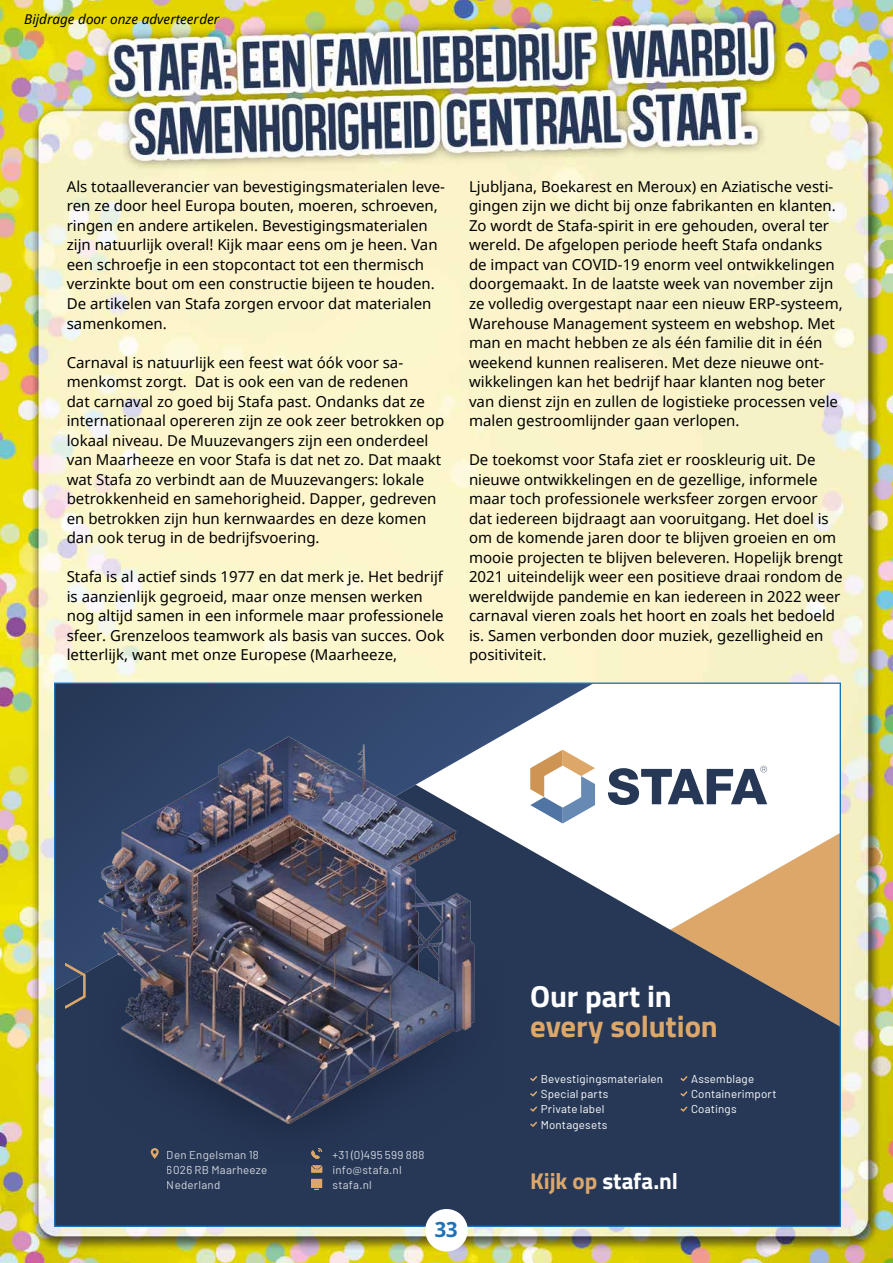
<style>
.page{position:relative;width:893px;height:1263px;background:#fff}
.page>*{position:absolute;margin:0;border:0;box-sizing:border-box;transform-origin:0 0}
.t1{font:700 30.45px "Titillium Web";letter-spacing:-.005em;color:#dda76a}
.t2{font:700 30.45px "Titillium Web";letter-spacing:-.005em;color:#fff}
.t3{font:700 22.8px "Titillium Web";letter-spacing:-.005em;color:#fff}
.t4{font:700 21px "Noto Sans";color:#1d71b8}
.t5{font:15px/19.5px "Noto Sans";color:#000}
.t6{font:italic 13.5px "Noto Sans";color:#000}
.t7{font:11.4px/15.1px "Barlow";letter-spacing:.02em;color:#fff}
.s1{color:#dda76a}
</style>
<div class="page">
<img style="left:0;top:0;width:893px;height:1263px">
<div style="left:55px;top:683px;width:785px;height:543px;background:#fff"></div>
<svg style="left:56px;top:684px;width:536px;height:101px"></svg>
<svg style="left:56px;top:785px;width:783px;height:440px;background:#575f72"></svg>
<div style="left:89px;top:958px;width:415px;height:207px;background:#263756"></div>
<svg style="left:608px;top:766px;width:159px;height:39px"></svg>
<svg style="left:530px;top:750px;width:65px;height:73px"></svg>
<svg style="left:530px;top:1076px;width:7px;height:5px"></svg>
<svg style="left:530px;top:1091px;width:7px;height:5px"></svg>
<svg style="left:530px;top:1106px;width:7px;height:6px"></svg>
<svg style="left:680px;top:1076px;width:7px;height:5px"></svg>
<svg style="left:680px;top:1091px;width:7px;height:5px"></svg>
<svg style="left:680px;top:1106px;width:7px;height:6px"></svg>
<svg style="left:530px;top:1122px;width:7px;height:5px"></svg>
<svg style="left:151px;top:1148px;width:8px;height:11px"></svg>
<svg style="left:311px;top:1148px;width:11px;height:11px"></svg>
<svg style="left:311px;top:1165px;width:11px;height:7px"></svg>
<svg style="left:311px;top:1179px;width:11px;height:11px"></svg>
<svg style="left:66px;top:961px;width:21px;height:49px"></svg>
<img style="left:93px;top:736px;width:391px;height:387px">
<div style="left:425px;top:1209px;width:43px;height:42px;background:#fff;border-radius:50%"></div>
<p class="t6" style="left:24px;top:10px;width:197px">Bijdrage door onze adverteerder</p>
<p class="t5" style="left:67px;top:176px;width:380px">Als totaalleverancier van bevestigingsmaterialen leve&shy;ren ze door heel Europa bouten, moeren, schroeven, ringen en andere artikelen. Bevestigingsmaterialen zijn natuurlijk overal! Kijk maar eens om je heen. Van een schroefje in een stopcontact tot een thermisch verzinkte bout om een constructie bijeen te houden.<br>De artikelen van Stafa zorgen ervoor dat materialen samenkomen.</p>
<p class="t5" style="left:67px;top:352px;width:379px">Carnaval is natuurlijk een feest wat óók voor sa&shy;menkomst zorgt. Dat is ook een van de redenen<br>dat carnaval zo goed bij Stafa past. Ondanks dat ze internationaal opereren zijn ze ook zeer betrokken op lokaal niveau. De Muuzevangers zijn een onderdeel van Maarheeze en voor Stafa is dat net zo. Dat maakt wat Stafa zo verbindt aan de Muuzevangers: lokale betrokkenheid en samehorigheid. Dapper, gedreven en betrokken zijn hun kernwaardes en deze komen dan ook terug in de bedrijfsvoering.</p>
<p class="t5" style="left:67px;top:566px;width:379px">Stafa is al actief sinds 1977 en dat merk je. Het bedrijf is aanzienlijk gegroeid, maar onze mensen werken nog altijd samen in een informele maar professionele sfeer. Grenzeloos teamwork als basis van succes. Ook letterlijk, want met onze Europese (Maarheeze,</p>
<p class="t5" style="left:469px;top:176px;width:375px">Ljubljana, Boekarest en Meroux) en Aziatische vesti&shy;gingen zijn we dicht bij onze fabrikanten en klanten.<br>Zo wordt de Stafa-spirit in ere gehouden, overal ter wereld. De afgelopen periode heeft Stafa ondanks de impact van COVID-19 enorm veel ontwikkelingen doorgemaakt. In de laatste week van november zijn ze volledig overgestapt naar een nieuw ERP-systeem, Warehouse Management systeem en webshop. Met man en macht hebben ze als één familie dit in één weekend kunnen realiseren. Met deze nieuwe ont&shy;wikkelingen kan het bedrijf haar klanten nog beter van dienst zijn en zullen de logistieke processen vele malen gestroomlijnder gaan verlopen.</p>
<p class="t5" style="left:469px;top:449px;width:375px">De toekomst voor Stafa ziet er rooskleurig uit. De nieuwe ontwikkelingen en de gezellige, informele maar toch professionele werksfeer zorgen ervoor dat iedereen bijdraagt aan vooruitgang. Het doel is om de komende jaren door te blijven groeien en om mooie projecten te blijven beleveren. Hopelijk brengt 2021 uiteindelijk weer een positieve draai rondom de wereldwijde pandemie en kan iedereen in 2022 weer carnaval vieren zoals het hoort en zoals het bedoeld is. Samen verbonden door muziek, gezelligheid en positiviteit.</p>
<p class="t7" style="left:167px;top:1147px;width:102px">Den Engelsman 18<br>6026 RB Maarheeze<br>Nederland</p>
<p class="t7" style="left:333px;top:1147px;width:93px">+31 (0)495 599 888 info@stafa.nl stafa.nl</p>
<h3 class="t4" style="left:435px;top:1214px;width:25px">33</h3>
<h1 class="t2" style="left:530px;top:973px;width:143px">Our part in</h1>
<h1 class="t1" style="left:530px;top:1003px;width:189px">every solution</h1>
<p class="t7" style="left:541px;top:1071px;width:124px">Bevestigingsmaterialen<br>Special parts<br>Private label<br>Montagesets</p>
<p class="t7" style="left:691px;top:1071px;width:87px">Assemblage<br>Containerimport<br>Coatings</p>
<h2 class="t3" style="left:530px;top:1164px;width:149px"><span class="s1">Kijk op</span> stafa.nl</h2>
</div>
